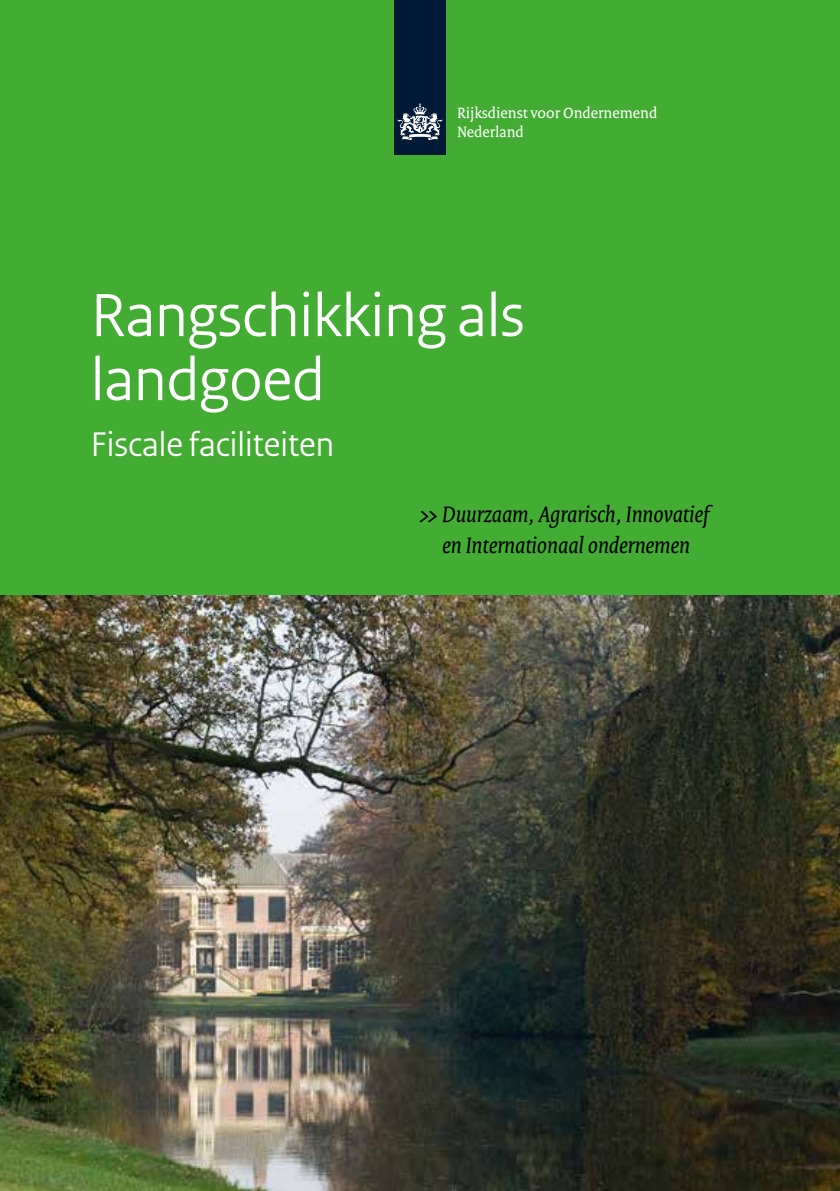
<style>
.page{position:relative;width:840px;height:1191px;background:#fff}
.page>*{position:absolute;margin:0;border:0;box-sizing:border-box;transform-origin:0 0}
.t1{font:64px/64px "Rijksoverheid Sans Heading";color:#fff}
.t2{font:36px "Rijksoverheid Sans Heading";color:#fff}
.t3{font:italic 24px/31px "Rijksoverheid Serif";color:#000;text-align:center}
.t4{font:16.2px/18.2px "Rijksoverheid Serif";color:#fff}
.s1{font-weight:700}
</style>
<div class="page">
<div style="left:0;top:0;width:839px;height:595px;background:#43ac32"></div>
<img style="left:0;top:595px;width:839px;height:596px">
<div style="left:394px;top:0;width:51px;height:155px;background:#001936"></div>
<svg style="left:397px;top:103px;width:45px;height:37px"></svg>
<p class="t4" style="left:457px;top:104px;width:202px">Rijksdienst voor Ondernemend<br>Nederland</p>
<h1 class="t1" style="left:91px;top:284px;width:435px">Rangschikking als landgoed</h1>
<h2 class="t2" style="left:91px;top:423px;width:245px">Fiscale faciliteiten</h2>
<p class="t3" style="left:418px;top:498px;width:292px"><span class="s1">&gt;&gt;</span>Duurzaam, Agrarisch, Innovatief en Internationaal ondernemen</p>
</div>
